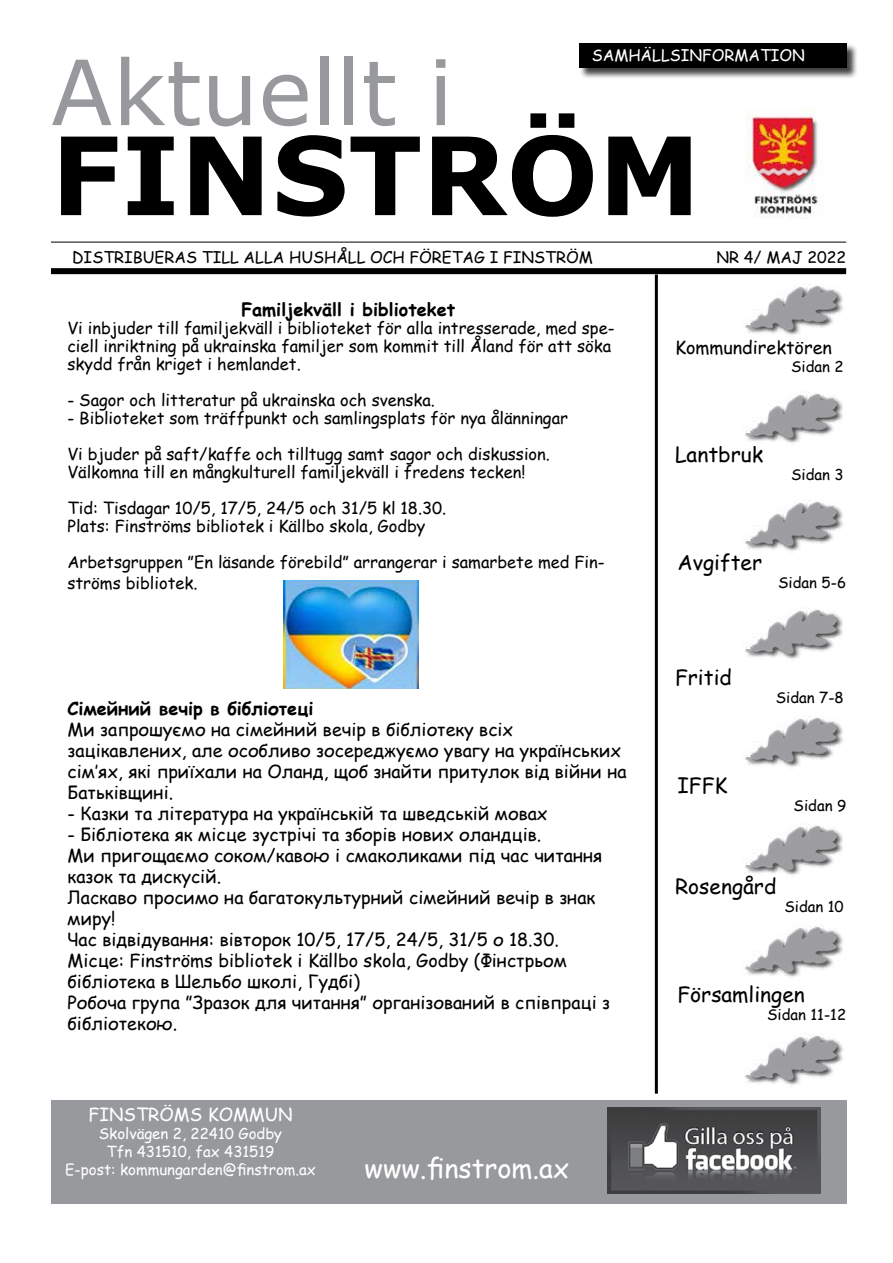
<style>
.page{position:relative;width:893px;height:1263px;background:#fff}
.page>*{position:absolute;margin:0;border:0;box-sizing:border-box;transform-origin:0 0}
.t1{font:700 108px "Verdana";color:#000}
.t2{font:90px "Verdana";color:#97999c}
.t3{font:27px "Comic Sans MS";color:#fff}
.t4{font:21px "Comic Sans MS";color:#000}
.t5{font:18px/21px "Comic Sans MS";color:#000}
.t6{font:700 18px "Comic Sans MS";color:#000}
.t7{font:18px "Comic Sans MS";color:#fff}
.t8{font:16.5px/36px "Comic Sans MS";color:#000}
.t9{font:15.9px "Comic Sans MS";color:#000}
.t10{font:15.9px "Comic Sans MS";color:#fff}
.t11{font:15px/18px "Comic Sans MS";color:#fff;text-align:center}
.t12{font:15px "Comic Sans MS";color:#000}
</style>
<div class="page">
<hr style="left:51px;top:242px;width:795px;height:1px;background:#000">
<div style="left:51px;top:268px;width:795px;height:6px;background:#000"></div>
<div style="left:51px;top:1100px;width:795px;height:103px;background:#97999c"></div>
<hr style="left:655px;top:275px;width:3px;height:819px;background:#000">
<img style="left:608px;top:1107px;width:212px;height:86px">
<div style="left:579px;top:43px;width:279px;height:36px;background:#000;opacity:.75"></div>
<div style="left:579px;top:43px;width:267px;height:25px;background:#000"></div>
<img style="left:746px;top:112px;width:72px;height:107px">
<img style="left:745px;top:284px;width:98px;height:51px">
<img style="left:745px;top:392px;width:98px;height:51px">
<img style="left:745px;top:500px;width:98px;height:51px">
<img style="left:745px;top:608px;width:98px;height:51px">
<img style="left:745px;top:716px;width:98px;height:51px">
<img style="left:744px;top:925px;width:99px;height:52px">
<img style="left:745px;top:1034px;width:98px;height:51px">
<img style="left:745px;top:824px;width:98px;height:51px">
<img style="left:284px;top:580px;width:134px;height:108px">
<p class="t10" style="left:592px;top:44px;width:215px">SAMHÄLLSINFORMATION</p>
<h2 class="t2" style="left:51px;top:31px;width:404px">Aktuellt i</h2>
<h1 class="t1" style="left:51px;top:99px;width:651px">FINSTRÖM</h1>
<p class="t9" style="left:72px;top:246px;width:522px">DISTRIBUERAS TILL ALLA HUSHÅLL OCH FÖRETAG I FINSTRÖM</p>
<p class="t9" style="left:716px;top:246px;width:131px">NR 4/ MAJ 2022</p>
<p class="t6" style="left:241px;top:296px;width:215px">Familjekväll i biblioteket</p>
<p class="t8" style="left:68px;top:318px;width:549px;line-height:18px">Vi inbjuder till familjekväll i biblioteket för alla intresserade, med spe&shy;ciell inriktning på ukrainska familjer som kommit till Åland för att söka skydd från kriget i hemlandet.</p>
<p class="t8" style="left:68px;top:381px;width:369px">- Sagor och litteratur på ukrainska och svenska.</p>
<p class="t8" style="left:68px;top:399px;width:502px">- Biblioteket som träffpunkt och samlingsplats för nya ålänningar<br>Vi bjuder på saft/kaffe och tilltugg samt sagor och diskussion.</p>
<p class="t8" style="left:68px;top:453px;width:459px">Välkomna till en mångkulturell familjekväll i fredens tecken!<br>Tid: Tisdagar 10/5, 17/5, 24/5 och 31/5 kl 18.30.</p>
<p class="t8" style="left:68px;top:507px;width:539px">Plats: Finströms bibliotek i Källbo skola, Godby<br>Arbetsgruppen ”En läsande förebild” arrangerar i samarbete med Fin-</p>
<p class="t8" style="left:68px;top:564px;width:132px">ströms bibliotek.</p>
<p class="t6" style="left:68px;top:695px;width:247px">Сімейний вечір в бібліотеці</p>
<p class="t5" style="left:68px;top:718px;width:561px">Ми запрошуємо на сімейний вечір в бібліотеку всіх зацікавлених, але особливо зосереджуємо увагу на українських сім’ях, які приїхали на Оланд, щоб знайти притулок від війни на Батьківщині.</p>
<p class="t5" style="left:68px;top:802px;width:482px">- Казки та література на українській та шведській мовах</p>
<p class="t5" style="left:68px;top:823px;width:544px">- Бібліотека як місце зустрічі та зборів нових оландців.<br>Ми пригощаємо соком/кавою і смаколиками під час читання казок та дискусій.<br>Ласкаво просимо на багатокультурний сімейний вечір в знак миру!<br>Час відвідування: вівторок 10/5, 17/5, 24/5, 31/5 о 18.30.<br>Місце: Finströms bibliotek i Källbo skola, Godby (Фінстрьом бібліотека в Шельбо школі, Гудбі)<br>Робоча група ”Зразок для читання” організований в співпраці з бібліотекою.</p>
<p class="t7" style="left:88px;top:1101px;width:205px">FINSTRÖMS KOMMUN</p>
<p class="t11" style="left:65px;top:1124px;width:252px">Skolvägen 2, 22410 Godby<br>Tfn 431510, fax 431519<br>E-post: kommungarden@finstrom.ax</p>
<h3 class="t3" style="left:364px;top:1148px;width:206px">www.finstrom.ax</h3>
<p class="t5" style="left:675px;top:337px;width:158px">Kommundirektören</p>
<p class="t12" style="left:791px;top:356px;width:54px">Sidan 2</p>
<p class="t4" style="left:675px;top:439px;width:89px">Lantbruk</p>
<p class="t12" style="left:791px;top:464px;width:54px">Sidan 3</p>
<p class="t4" style="left:677px;top:547px;width:86px">Avgifter</p>
<p class="t12" style="left:778px;top:572px;width:69px">Sidan 5-6</p>
<p class="t4" style="left:675px;top:662px;width:58px">Fritid</p>
<p class="t4" style="left:677px;top:770px;width:51px">IFFK</p>
<p class="t12" style="left:776px;top:687px;width:69px">Sidan 7-8</p>
<p class="t12" style="left:794px;top:795px;width:54px">Sidan 9</p>
<p class="t4" style="left:675px;top:871px;width:103px">Rosengård</p>
<p class="t12" style="left:784px;top:896px;width:61px">Sidan 10</p>
<p class="t4" style="left:677px;top:979px;width:129px">Församlingen</p>
<p class="t12" style="left:767px;top:1004px;width:81px">Sidan 11-12</p>
</div>
